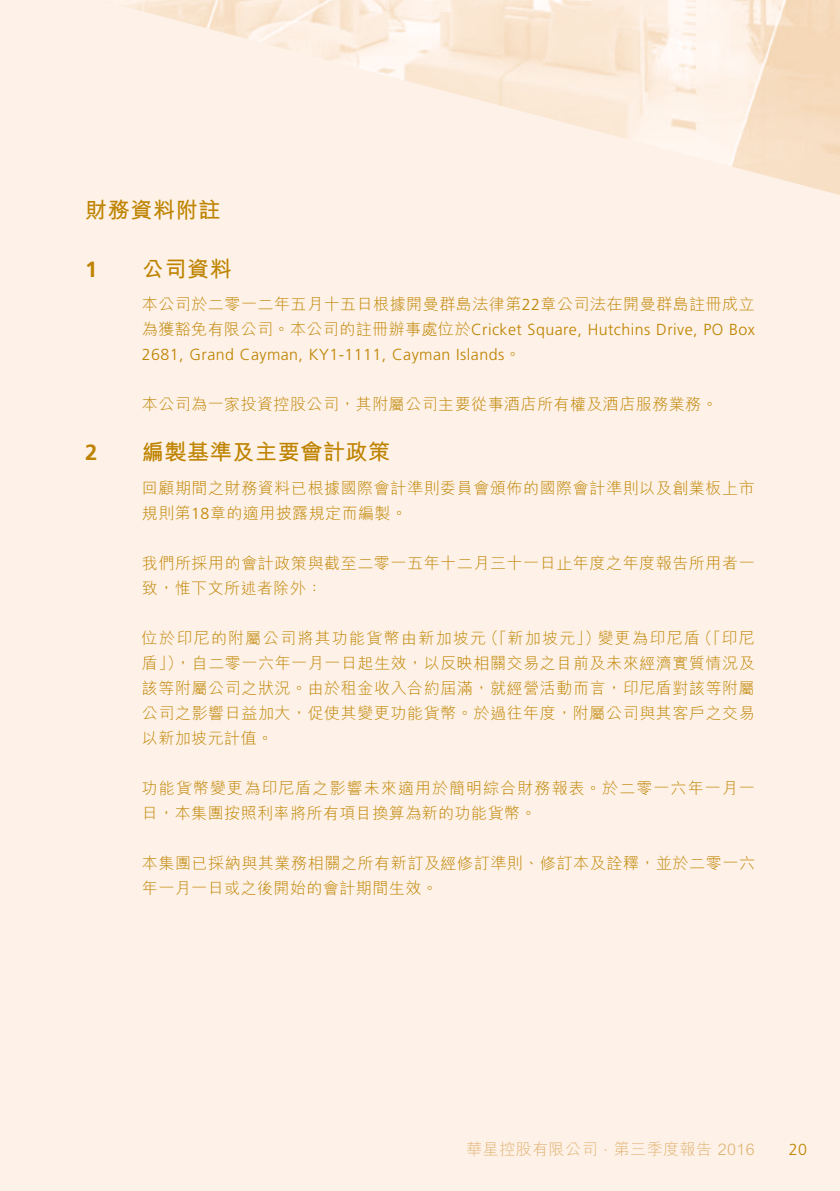
<style>
.page{position:relative;width:840px;height:1191px;background:#fff}
.page>*{position:absolute;margin:0;border:0;box-sizing:border-box;transform-origin:0 0}
.t1{font:700 22px "M Hei HK";letter-spacing:.03em;color:#be8300}
.t2{font:700 22px "Frutiger LT Std";color:#be8300}
.t3{font:300 16px/25px "M Hei HK";letter-spacing:.035em;color:#be8300}
.t4{font:300 16px/25px "Frutiger LT Std";letter-spacing:.03em;color:#be8300}
.t5{font:300 16px/25px "M Hei HK";letter-spacing:.065em;color:#be8300}
.t6{font:300 16px "M Hei HK";letter-spacing:.03em;color:#e0b271}
.s1{font-family:"Frutiger LT Std"}
.s2{font-family:"M Hei HK"}
</style>
<div class="page">
<div style="left:0;top:0;width:839px;height:1191px;background:#fef1e7"></div>
<img style="left:126px;top:0;width:713px;height:195px">
<h1 class="t1" style="left:85px;top:194px;width:137px">財務資料附註</h1>
<h1 class="t1" style="left:142px;top:253px;width:91px">公司資料</h1>
<h1 class="t2" style="left:85px;top:256px;width:14px">1</h1>
<h1 class="t2" style="left:85px;top:440px;width:14px">2</h1>
<p class="t3" style="left:142px;top:291px;width:614px">本公司於二零一二年五月十五日根據開曼群島法律第<span class="s1">22</span>章公司法在開曼群島註冊成立</p>
<p class="t4" style="left:142px;top:317px;width:614px"><span class="s2">為獲豁免有限公司。本公司的註冊辦事處位於</span>Cricket Square, Hutchins Drive, PO Box<br>2681, Grand Cayman, KY1-1111, Cayman Islands<span class="s2">。</span></p>
<p class="t3" style="left:142px;top:391px;width:577px">本公司為一家投資控股公司，其附屬公司主要從事酒店所有權及酒店服務業務。</p>
<h1 class="t1" style="left:142px;top:436px;width:250px">編製基準及主要會計政策</h1>
<p class="t3" style="left:142px;top:475px;width:614px">回顧期間之財務資料已根據國際會計準則委員會頒佈的國際會計準則以及創業板上市規則第<span class="s1">18</span>章的適用披露規定而編製。</p>
<p class="t3" style="left:142px;top:550px;width:614px">我們所採用的會計政策與截至二零一五年十二月三十一日止年度之年度報告所用者一致，惟下文所述者除外：</p>
<p class="t3" style="left:696px;top:625px;width:60px">（「印尼</p>
<p class="t3" style="left:482px;top:625px;width:119px">（「新加坡元」）</p>
<p class="t3" style="left:175px;top:625px;width:580px;text-indent:-33px">位於印尼的附屬公司將其功能貨幣由新加坡元<br>，自二零一六年一月一日起生效，以反映相關交易之目前及未來經濟實質情況及</p>
<p class="t3" style="left:597px;top:625px;width:104px">變更為印尼盾</p>
<p class="t3" style="left:142px;top:650px;width:614px">盾」）<br>該等附屬公司之狀況。由於租金收入合約屆滿，就經營活動而言，印尼盾對該等附屬公司之影響日益加大，促使其變更功能貨幣。於過往年度，附屬公司與其客戶之交易以新加坡元計值。</p>
<p class="t5" style="left:142px;top:775px;width:614px">功能貨幣變更為印尼盾之影響未來適用於簡明綜合財務報表。於二零一六年一月一日，本集團按照利率將所有項目換算為新的功能貨幣。</p>
<p class="t3" style="left:142px;top:850px;width:614px">本集團已採納與其業務相關之所有新訂及經修訂準則、修訂本及詮釋，並於二零一六年一月一日或之後開始的會計期間生效。</p>
<p class="t6" style="left:466px;top:1138px;width:290px">華星控股有限公司 <span class="s1">·</span> 第三季度報告 2016</p>
<p class="t4" style="left:788px;top:1137px;width:20px">20</p>
</div>
